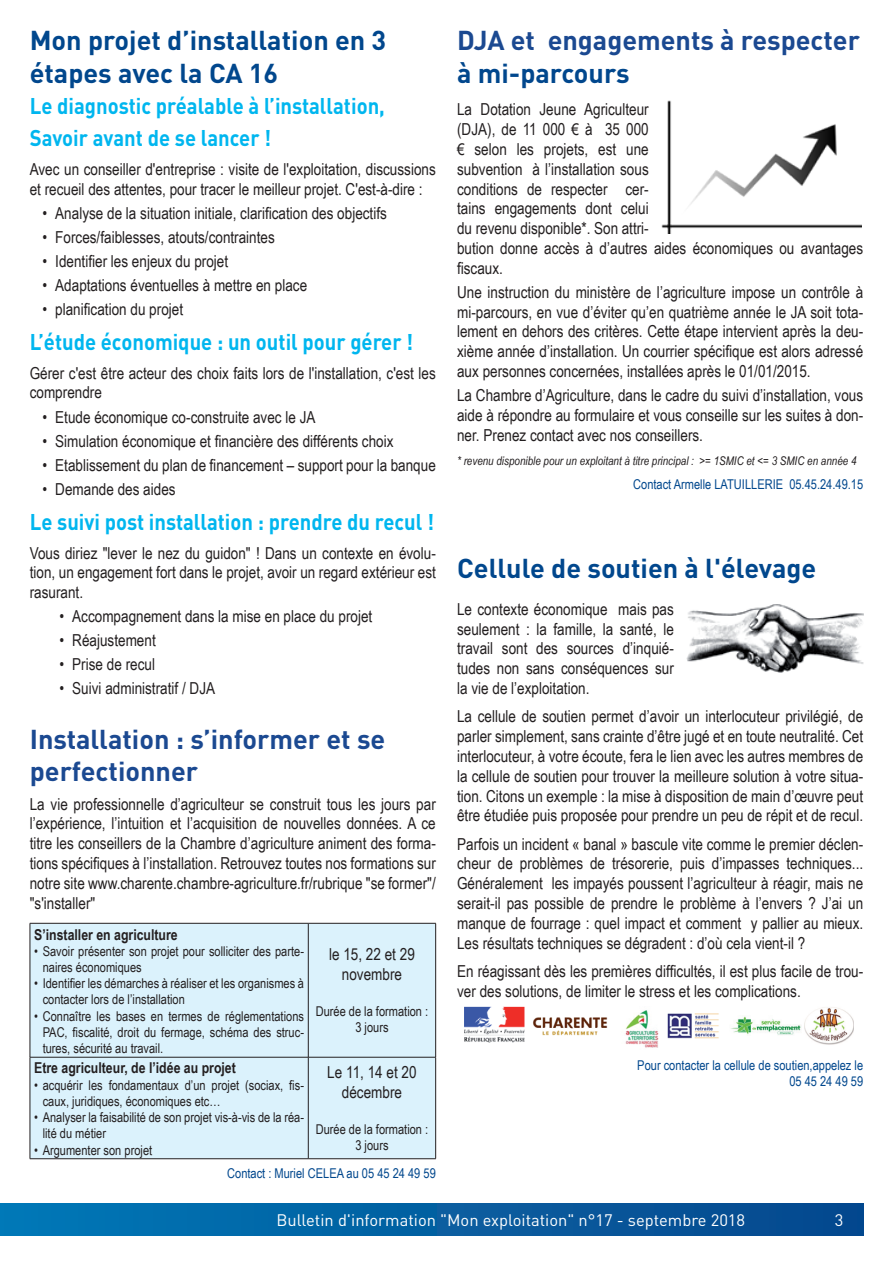
<style>
.page{position:relative;width:893px;height:1263px;background:#fff}
.page>*{position:absolute;margin:0;border:0;box-sizing:border-box;transform-origin:0 0}
.t1{font:700 27px/32.4px "DINOT";color:#01478d}
.t2{font:700 27px/32.4px "DINOT";color:#1b4991}
.t3{font:700 22.5px/32.4px "DINOT";color:#00b6ef;scale:.9 1}
.t4{font:16.5px/19.8px "Arial Narrow";color:#231f20;text-align:justify}
.t5{font:16.5px "DINOT";color:#fff}
.t6{font:700 15px "Arial Narrow";color:#231f20}
.t7{font:13.5px/16.2px "Arial Narrow";color:#231f20}
.t8{font:13.5px/16.2px "Arial Narrow";color:#01478d;text-align:right}
.t9{font:italic 12px "Arial Narrow";color:#231f20}
</style>
<div class="page">
<div style="left:0;top:1203px;width:863px;height:32px;background:linear-gradient(to right,#0078b7,#08478d)"></div>
<img style="left:687px;top:604px;width:176px;height:69px">
<img style="left:465px;top:1007px;width:388px;height:41px">
<img style="left:729px;top:1015px;width:72px;height:20px">
<img style="left:662px;top:101px;width:200px;height:133px">
<div style="left:31px;top:924px;width:404px;height:234px;background:#dbf2fc"></div>
<hr style="left:30px;top:923px;width:278px;height:1px;background:#231f20">
<hr style="left:30px;top:923px;width:1px;height:134px;background:#231f20">
<hr style="left:308px;top:923px;width:128px;height:1px;background:#231f20">
<hr style="left:308px;top:923px;width:1px;height:134px;background:#231f20">
<hr style="left:435px;top:923px;width:1px;height:134px;background:#231f20">
<hr style="left:30px;top:1057px;width:278px;height:1px;background:#231f20">
<hr style="left:30px;top:1057px;width:1px;height:101px;background:#231f20">
<hr style="left:308px;top:1057px;width:128px;height:1px;background:#231f20">
<hr style="left:308px;top:1057px;width:1px;height:101px;background:#231f20">
<hr style="left:435px;top:1057px;width:1px;height:101px;background:#231f20">
<hr style="left:30px;top:1158px;width:278px;height:1px;background:#231f20">
<hr style="left:308px;top:1158px;width:128px;height:1px;background:#231f20">
<h1 class="t1" style="left:30px;top:24px;width:358px">Mon projet d’installation en 3 étapes avec la CA 16</h1>
<h2 class="t3" style="left:30px;top:89px;width:396px">Le diagnostic préalable à l’installation,<br>Savoir avant de se lancer !</h2>
<p class="t4" style="left:30px;top:158px;width:408px">Avec un conseiller d'entreprise : visite de l'exploitation, discussions et recueil des attentes, pour tracer le meilleur projet. C'est-à-dire :</p>
<p class="t4" style="left:43px;top:202px;width:346px">• Analyse de la situation initiale, clarification des objectifs</p>
<p class="t4" style="left:43px;top:226px;width:234px">• Forces/faiblesses, atouts/contraintes</p>
<p class="t4" style="left:43px;top:250px;width:187px">• Identifier les enjeux du projet</p>
<p class="t4" style="left:43px;top:274px;width:266px">• Adaptations éventuelles à mettre en place</p>
<p class="t4" style="left:43px;top:299px;width:142px">• planification du projet</p>
<h2 class="t3" style="left:30px;top:325px;width:428px">L’étude économique : un outil pour gérer !</h2>
<p class="t4" style="left:30px;top:362px;width:408px">Gérer c'est être acteur des choix faits lors de l'installation, c'est les comprendre</p>
<p class="t4" style="left:43px;top:406px;width:274px">• Etude économique co-construite avec le JA</p>
<p class="t4" style="left:43px;top:430px;width:352px">• Simulation économique et financière des différents choix</p>
<p class="t4" style="left:43px;top:454px;width:395px">• Etablissement du plan de financement – support pour la banque</p>
<p class="t4" style="left:43px;top:478px;width:135px">• Demande des aides</p>
<h2 class="t3" style="left:30px;top:505px;width:451px">Le suivi post installation : prendre du recul !</h2>
<p class="t4" style="left:30px;top:542px;width:408px">Vous diriez "lever le nez du guidon" ! Dans un contexte en évolu&shy;tion, un engagement fort dans le projet, avoir un regard extérieur est rasurant.</p>
<p class="t4" style="left:60px;top:606px;width:314px">• Accompagnement dans la mise en place du projet</p>
<p class="t4" style="left:60px;top:630px;width:98px">• Réajustement</p>
<p class="t4" style="left:60px;top:654px;width:97px">• Prise de recul</p>
<p class="t4" style="left:60px;top:678px;width:157px">• Suivi administratif / DJA</p>
<h1 class="t2" style="left:30px;top:722px;width:357px">Installation : s’informer et se perfectionner</h1>
<p class="t4" style="left:30px;top:793px;width:408px">La vie professionnelle d’agriculteur se construit tous les jours par l’expérience, l’intuition et l’acquisition de nouvelles données. A ce titre les conseillers de la Chambre d’agriculture animent des forma&shy;tions spécifiques à l’installation. Retrouvez toutes nos formations sur notre site www.charente.chambre-agriculture.fr/rubrique "se former"/ "s'installer"</p>
<p class="t6" style="left:34px;top:923px;width:145px">S’installer en agriculture</p>
<p class="t7" style="left:43px;top:942px;width:263px;text-indent:-9px">• Savoir présenter son projet pour solliciter des parte&shy;naires économiques</p>
<p class="t7" style="left:43px;top:975px;width:263px;text-indent:-9px">• Identifier les démarches à réaliser et les organismes à contacter lors de l’installation</p>
<p class="t7" style="left:43px;top:1007px;width:263px;text-align:justify;text-indent:-9px">• Connaître les bases en termes de réglementations PAC, fiscalité, droit du fermage, schéma des struc&shy;tures, sécurité au travail.</p>
<p class="t4" style="left:329px;top:944px;width:87px;text-align:center">le 15, 22 et 29 novembre</p>
<p class="t7" style="left:316px;top:1003px;width:114px;text-align:center">Durée de la formation :<br>3 jours</p>
<p class="t6" style="left:34px;top:1057px;width:203px">Etre agriculteur, de l’idée au projet</p>
<p class="t7" style="left:43px;top:1076px;width:263px;text-indent:-9px">• acquérir les fondamentaux d’un projet (sociax, fis&shy;caux, juridiques, économiques etc…</p>
<p class="t7" style="left:43px;top:1109px;width:263px;text-indent:-9px">• Analyser la faisabilité de son projet vis-à-vis de la réa&shy;lité du métier</p>
<p class="t7" style="left:34px;top:1141px;width:120px">• Argumenter son projet</p>
<p class="t4" style="left:327px;top:1062px;width:91px;text-align:center">Le 11, 14 et 20 décembre</p>
<p class="t7" style="left:316px;top:1120px;width:114px;text-align:center">Durée de la formation :<br>3 jours</p>
<p class="t8" style="left:227px;top:1164px;width:210px">Contact : Muriel CELEA au 05 45 24 49 59</p>
<h1 class="t2" style="left:457px;top:24px;width:404px">DJA et engagements à respecter</h1>
<h1 class="t1" style="left:457px;top:56px;width:174px">à mi-parcours</h1>
<p class="t4" style="left:457px;top:99px;width:408px;text-align:left">La Dotation Jeune Agriculteur<br>(DJA), de 11 000 € à 35 000<br>€ selon les projets, est une<br>subvention à l’installation sous<br>conditions de respecter cer-<br>tains engagements dont celui<br>du revenu disponible*. Son attri-<br>bution donne accès à d’autres aides économiques ou avantages fiscaux.</p>
<p class="t4" style="left:457px;top:281px;width:408px">Une instruction du ministère de l’agriculture impose un contrôle à mi-parcours, en vue d’éviter qu’en quatrième année le JA soit tota&shy;lement en dehors des critères. Cette étape intervient après la deu&shy;xième année d’installation. Un courrier spécifique est alors adressé aux personnes concernées, installées après le 01/01/2015.</p>
<p class="t4" style="left:457px;top:385px;width:408px">La Chambre d’Agriculture, dans le cadre du suivi d’installation, vous aide à répondre au formulaire et vous conseille sur les suites à don&shy;ner. Prenez contact avec nos conseillers.</p>
<p class="t9" style="left:457px;top:452px;width:401px">* revenu disponible pour un exploitant à titre principal : &gt;= 1SMIC et &lt;= 3 SMIC en année 4</p>
<p class="t8" style="left:633px;top:476px;width:231px">Contact Armelle LATUILLERIE 05.45.24.49.15</p>
<h1 class="t1" style="left:457px;top:551px;width:361px">Cellule de soutien à l'élevage</h1>
<p class="t4" style="left:457px;top:598px;width:218px">Le contexte économique mais pas seulement : la famille, la santé, le travail sont des sources d’inquié&shy;tudes non sans conséquences sur la vie de l’exploitation.</p>
<p class="t4" style="left:457px;top:706px;width:408px">La cellule de soutien permet d’avoir un interlocuteur privilégié, de parler simplement, sans crainte d’être jugé et en toute neutralité. Cet interlocuteur, à votre écoute, fera le lien avec les autres membres de la cellule de soutien pour trouver la meilleure solution à votre situa&shy;tion. Citons un exemple : la mise à disposition de main d’œuvre peut être étudiée puis proposée pour prendre un peu de répit et de recul.</p>
<p class="t4" style="left:457px;top:833px;width:408px">Parfois un incident « banal » bascule vite comme le premier déclen&shy;cheur de problèmes de trésorerie, puis d’impasses techniques...<br>Généralement les impayés poussent l’agriculteur à réagir, mais ne serait-il pas possible de prendre le problème à l’envers ? J’ai un manque de fourrage : quel impact et comment y pallier au mieux.<br>Les résultats techniques se dégradent : d’où cela vient-il ?</p>
<p class="t4" style="left:457px;top:960px;width:408px">En réagissant dès les premières difficultés, il est plus facile de trou&shy;ver des solutions, de limiter le stress et les complications.</p>
<p class="t8" style="left:637px;top:1057px;width:227px">Pour contacter la cellule de soutien,appelez le<br>05 45 24 49 59</p>
<p class="t5" style="left:276px;top:1209px;width:470px">Bulletin d'information "Mon exploitation" n°17 - septembre 2018</p>
<p class="t5" style="left:835px;top:1209px;width:10px">3</p>
</div>
